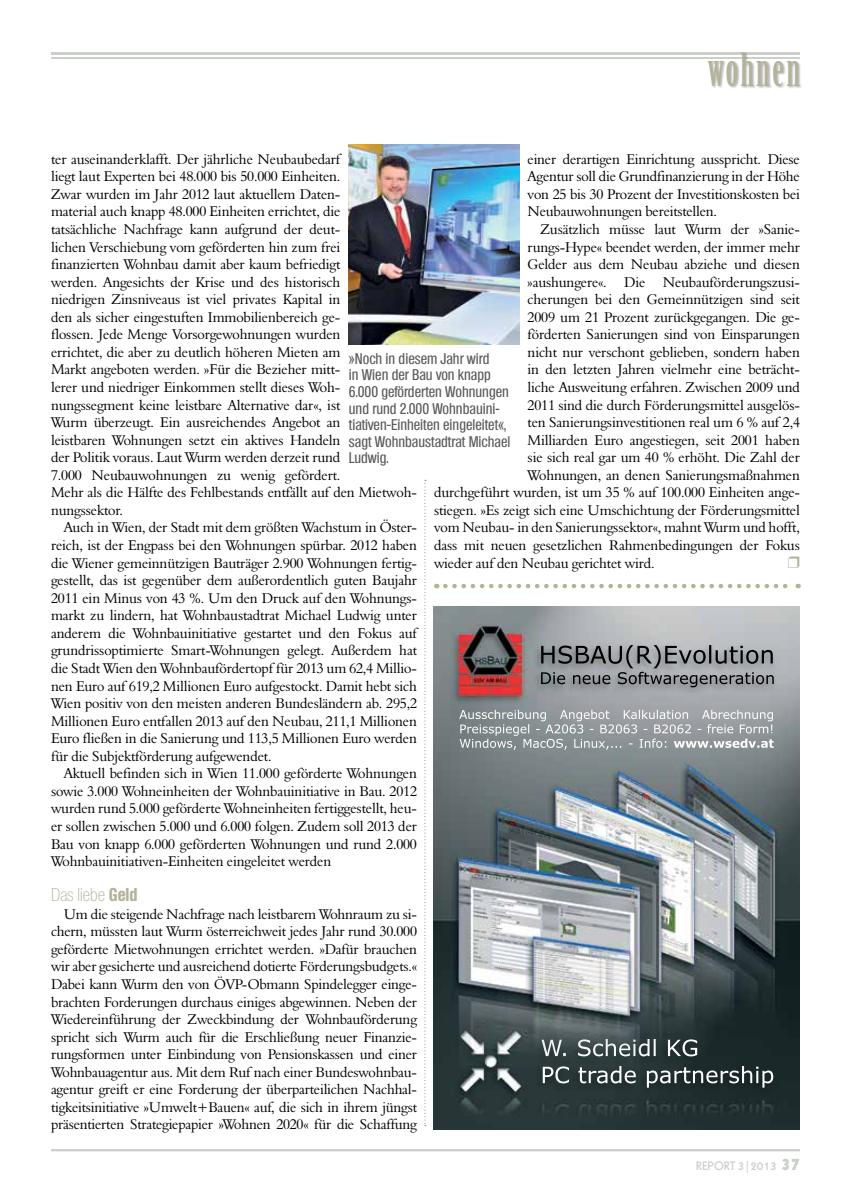
<style>
.page{position:relative;width:851px;height:1191px;background:#fff}
.page>*{position:absolute;margin:0;border:0;box-sizing:border-box;transform-origin:0 0}
.t1{font:45px "Birch Std";letter-spacing:.05em;color:#b4b39a}
.t2{font:300 condensed 18px "Olnova";color:#b4b39a}
.t3{font:500 condensed 15px/16.5px "Olympia";color:#58595b}
.t4{font:14.55px/17.5px "Aldine 401 BT Roman A";letter-spacing:-.01em;color:#000;text-align:justify}
.t5{font:12px "Geometric 231 BT Bold C";color:#cacfca}
.s1{font-family:"Olympia";font-weight:700}
.s2{font-family:"Geometric 231 BT Heavy C";font-size:16.5px}
</style>
<div class="page">
<hr style="left:51px;top:1149px;width:748px;height:2px;background:#cacfca">
<svg style="left:424px;top:480px;width:2px;height:646px"></svg>
<hr style="left:51px;top:52px;width:748px;height:3px;background:#cacfca">
<hr style="left:51px;top:57px;width:748px;height:1px;background:#cacfca">
<div style="left:706px;top:52px;width:96px;height:37px;background:#000;opacity:.3"></div>
<img style="left:434px;top:606px;width:365px;height:523px">
<svg style="left:445px;top:584px;width:353px;height:4px"></svg>
<img style="left:349px;top:145px;width:170px;height:200px">
<h1 class="t1" style="left:707px;top:44px;width:94px">wohnen</h1>
<p class="t4" style="left:51px;top:150px;width:367px;text-align:left">ter auseinanderklafft. Der jährliche Neubaubedarf<br>liegt laut Experten bei 48.000 bis 50.000 Einheiten.<br>Zwar wurden im Jahr 2012 laut aktuellem Daten-<br>material auch knapp 48.000 Einheiten errichtet, die<br>tatsächliche Nachfrage kann aufgrund der deut-<br>lichen Verschiebung vom geförderten hin zum frei<br>finanzierten Wohnbau damit aber kaum befriedigt<br>werden. Angesichts der Krise und des historisch<br>niedrigen Zinsniveaus ist viel privates Kapital in<br>den als sicher eingestuften Immobilienbereich ge-<br>flossen. Jede Menge Vorsorgewohnungen wurden<br>errichtet, die aber zu deutlich höheren Mieten am<br>Markt angeboten werden. »Für die Bezieher mitt-<br>lerer und niedriger Einkommen stellt dieses Woh&shy;nungssegment keine leistbare Alternative dar«, ist<br>Wurm überzeugt. Ein ausreichendes Angebot an<br>leistbaren Wohnungen setzt ein aktives Handeln<br>der Politik voraus. Laut Wurm werden derzeit rund<br>7.000 Neubauwohnungen zu wenig gefördert.<br>Mehr als die Hälfte des Fehlbestands entfällt auf den Mietwoh&shy;nungssektor.</p>
<p class="t4" style="left:51px;top:518px;width:367px;text-indent:13px">Auch in Wien, der Stadt mit dem größten Wachstum in Öster&shy;reich, ist der Engpass bei den Wohnungen spürbar. 2012 haben die Wiener gemeinnützigen Bauträger 2.900 Wohnungen fertig&shy;gestellt, das ist gegenüber dem außerordentlich guten Baujahr 2011 ein Minus von 43 %. Um den Druck auf den Wohnungs&shy;markt zu lindern, hat Wohnbaustadtrat Michael Ludwig unter anderem die Wohnbauinitiative gestartet und den Fokus auf grundrissoptimierte Smart-Wohnungen gelegt. Außerdem hat die Stadt Wien den Wohnbaufördertopf für 2013 um 62,4 Millio&shy;nen Euro auf 619,2 Millionen Euro aufgestockt. Damit hebt sich Wien positiv von den meisten anderen Bundesländern ab. 295,2<br>Millionen Euro entfallen 2013 auf den Neubau, 211,1 Millionen Euro fließen in die Sanierung und 113,5 Millionen Euro werden für die Subjektförderung aufgewendet.</p>
<p class="t4" style="left:51px;top:764px;width:367px;text-indent:13px">Aktuell befinden sich in Wien 11.000 geförderte Wohnungen sowie 3.000 Wohneinheiten der Wohnbauinitiative in Bau. 2012 wurden rund 5.000 geförderte Wohneinheiten fertiggestellt, heu&shy;er sollen zwischen 5.000 und 6.000 folgen. Zudem soll 2013 der Bau von knapp 6.000 geförderten Wohnungen und rund 2.000<br>Wohnbauinitiativen-Einheiten eingeleitet werden</p>
<p class="t2" style="left:51px;top:884px;width:88px">Das liebe <span class="s1">Geld</span></p>
<p class="t4" style="left:51px;top:905px;width:367px;text-indent:13px">Um die steigende Nachfrage nach leistbarem Wohnraum zu si&shy;chern, müssten laut Wurm österreichweit jedes Jahr rund 30.000 geförderte Mietwohnungen errichtet werden. »Dafür brauchen wir aber gesicherte und ausreichend dotierte Förderungsbudgets.« Dabei kann Wurm den von ÖVP-Obmann Spindelegger einge&shy;brachten Forderungen durchaus einiges abgewinnen. Neben der Wiedereinführung der Zweckbindung der Wohnbauförderung spricht sich Wurm auch für die Erschließung neuer Finanzie&shy;rungsformen unter Einbindung von Pensionskassen und einer Wohnbauagentur aus. Mit dem Ruf nach einer Bundeswohnbau&shy;agentur greift er eine Forderung der überparteilichen Nachhal&shy;tigkeitsinitiative »Umwelt+Bauen« auf, die sich in ihrem jüngst präsentierten Strategiepapier »Wohnen 2020« für die Schaffung</p>
<p class="t4" style="left:527px;top:150px;width:274px">einer derartigen Einrichtung ausspricht. Diese Agentur soll die Grundfinanzierung in der Höhe von 25 bis 30 Prozent der Investitionskosten bei Neubauwohnungen bereitstellen.</p>
<p class="t4" style="left:540px;top:220px;width:261px">Zusätzlich müsse laut Wurm der »Sanie-</p>
<p class="t4" style="left:527px;top:238px;width:274px">rungs-Hype« beendet werden, der immer mehr</p>
<p class="t4" style="left:527px;top:255px;width:274px">Gelder aus dem Neubau abziehe und diesen</p>
<p class="t4" style="left:527px;top:273px;width:274px">»aushungere«. Die Neubauförderungszusi-</p>
<p class="t4" style="left:527px;top:290px;width:274px">cherungen bei den Gemeinnützigen sind seit</p>
<p class="t4" style="left:527px;top:308px;width:274px">2009 um 21 Prozent zurückgegangen. Die ge-</p>
<p class="t4" style="left:527px;top:325px;width:274px">förderten Sanierungen sind von Einsparungen</p>
<p class="t4" style="left:527px;top:343px;width:274px">nicht nur verschont geblieben, sondern haben</p>
<p class="t4" style="left:527px;top:360px;width:274px">in den letzten Jahren vielmehr eine beträcht-</p>
<p class="t4" style="left:527px;top:378px;width:274px">liche Ausweitung erfahren. Zwischen 2009 und</p>
<p class="t4" style="left:527px;top:396px;width:272px">2011 sind die durch Förderungsmittel ausgelös-</p>
<p class="t4" style="left:527px;top:413px;width:274px">ten Sanierungsinvestitionen real um 6 % auf 2,4</p>
<p class="t4" style="left:527px;top:431px;width:274px">Milliarden Euro angestiegen, seit 2001 haben</p>
<p class="t4" style="left:527px;top:448px;width:274px">sie sich real gar um 40 % erhöht. Die Zahl der</p>
<p class="t4" style="left:527px;top:466px;width:274px">Wohnungen, an denen Sanierungsmaßnahmen</p>
<p class="t4" style="left:434px;top:483px;width:367px">durchgeführt wurden, ist um 35 % auf 100.000 Einheiten ange-</p>
<p class="t4" style="left:434px;top:501px;width:367px">stiegen. »Es zeigt sich eine Umschichtung der Förderungsmittel</p>
<p class="t4" style="left:434px;top:518px;width:367px">vom Neubau- in den Sanierungssektor«, mahnt Wurm und hofft,</p>
<p class="t4" style="left:434px;top:536px;width:367px">dass mit neuen gesetzlichen Rahmenbedingungen der Fokus</p>
<p class="t4" style="left:434px;top:554px;width:222px">wieder auf den Neubau gerichtet wird.</p>
<p class="t3" style="left:349px;top:350px;width:163px">»Noch in diesem Jahr wird<br>in Wien der Bau von knapp<br>6.000 geförderten Wohnungen und rund 2.000 Wohnbauini&shy;tiativen-Einheiten eingeleitet«, sagt Wohnbaustadtrat Michael<br>Ludwig.</p>
<p class="t5" style="left:695px;top:1158px;width:105px">REPORT 3|2013 <span class="s2">37</span></p>
</div>
